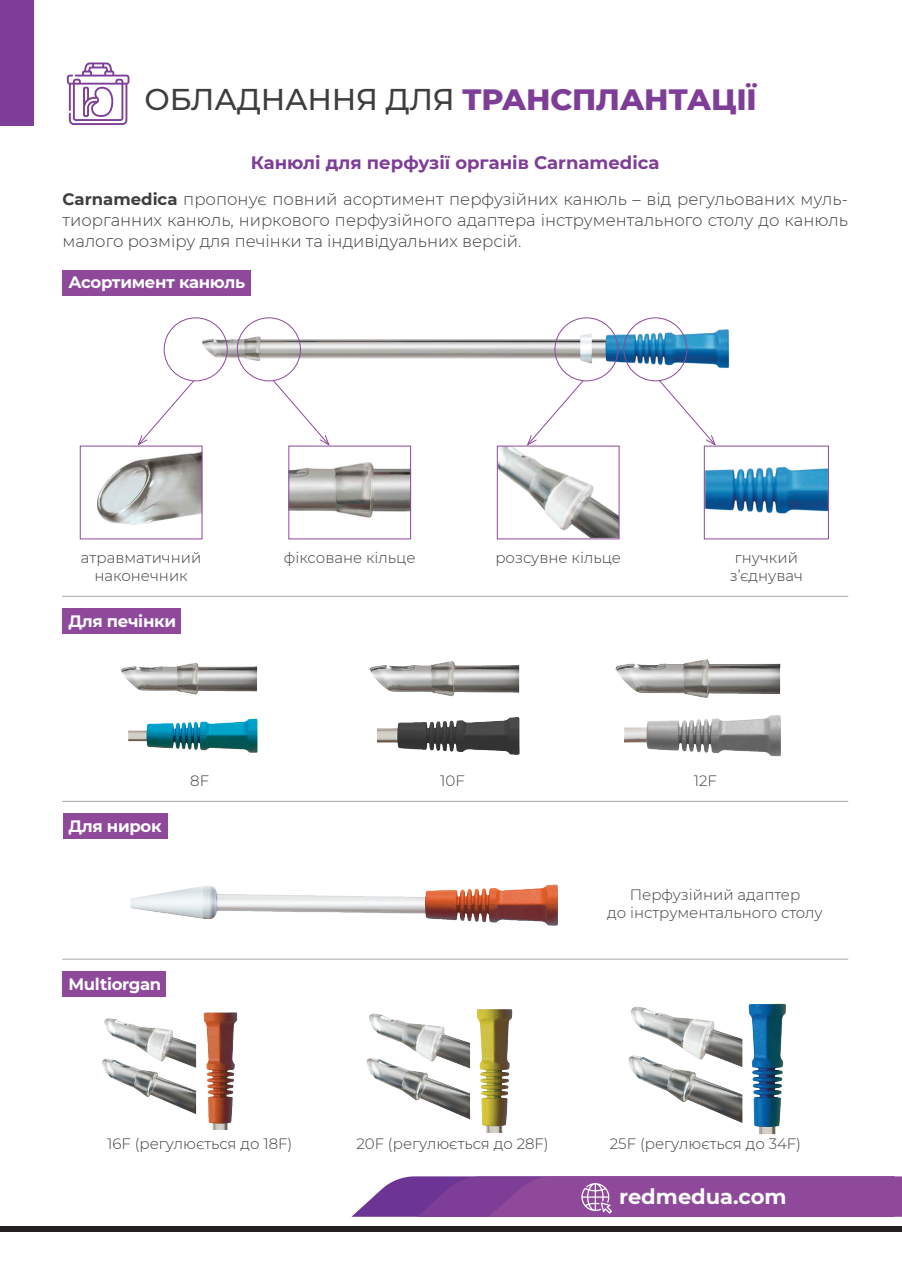
<style>
.page{position:relative;width:902px;height:1280px;background:#fff}
.page>*{position:absolute;margin:0;border:0;box-sizing:border-box;transform-origin:0 0}
.t1{font:800 30px "Montserrat";letter-spacing:-.01em;color:#7e3e98}
.t2{font:700 21px "Montserrat";color:#fff}
.t3{font:700 18px "Montserrat";color:#7e3e98}
.t4{font:300 16.5px/21px "Montserrat";color:#3e3e3f;text-align:justify}
.t5{font:700 16.5px "Montserrat";letter-spacing:-.02em;color:#fff}
.t6{font:300 15px/18px "Montserrat";color:#3e3e3f;text-align:center}
.s1{font-weight:500;color:#3e3e3f}
.s2{font-weight:700}
</style>
<div class="page">
<div style="left:0;top:0;width:34px;height:125px;background:#7e3e98"></div>
<svg style="left:67px;top:63px;width:62px;height:62px"></svg>
<img style="left:79px;top:318px;width:751px;height:222px">
<div style="left:80px;top:446px;width:122px;height:93px;border:1px solid #8e499b"></div>
<div style="left:288px;top:446px;width:123px;height:93px;border:1px solid #8e499b"></div>
<div style="left:497px;top:446px;width:122px;height:93px;border:1px solid #8e499b"></div>
<div style="left:164px;top:317px;width:63px;height:64px;border:1px solid #8e499b;border-radius:50%"></div>
<div style="left:237px;top:317px;width:64px;height:64px;border:1px solid #8e499b;border-radius:50%"></div>
<div style="left:554px;top:317px;width:64px;height:64px;border:1px solid #8e499b;border-radius:50%"></div>
<div style="left:623px;top:317px;width:64px;height:64px;border:1px solid #8e499b;border-radius:50%"></div>
<svg style="left:137px;top:380px;width:58px;height:66px"></svg>
<svg style="left:272px;top:380px;width:58px;height:66px"></svg>
<svg style="left:526px;top:380px;width:58px;height:66px"></svg>
<svg style="left:658px;top:380px;width:58px;height:66px"></svg>
<div style="left:63px;top:270px;width:188px;height:26px;background:#8e499b"></div>
<div style="left:63px;top:608px;width:118px;height:26px;background:#8e499b"></div>
<div style="left:63px;top:813px;width:104px;height:26px;background:#8e499b"></div>
<img style="left:121px;top:659px;width:660px;height:98px">
<img style="left:130px;top:884px;width:428px;height:42px">
<div style="left:0;top:1227px;width:901px;height:5px;background:#231f20"></div>
<svg style="left:351px;top:1176px;width:550px;height:41px;background:#8e509f"></svg>
<hr style="left:62px;top:596px;width:785px;height:1px;background:#a8a9ad">
<hr style="left:62px;top:801px;width:785px;height:1px;background:#a8a9ad">
<img style="left:102px;top:1003px;width:684px;height:131px">
<hr style="left:62px;top:959px;width:785px;height:1px;background:#a8a9ad">
<div style="left:63px;top:971px;width:103px;height:26px;background:#8e499b"></div>
<h1 class="t1" style="left:145px;top:78px;width:613px"><span class="s1">ОБЛАДНАННЯ ДЛЯ</span> ТРАНСПЛАНТАЦІЇ</h1>
<p class="t3" style="left:251px;top:150px;width:410px">Канюлі для перфузії органів Carnamedica</p>
<p class="t4" style="left:63px;top:188px;width:786px"><span class="s2">Carnamedica</span> пропонує повний асортимент перфузійних канюль – від регульованих муль&shy;тиорганних канюль, ниркового перфузійного адаптера інструментального столу до канюль малого розміру для печінки та індивідуальних версій.</p>
<p class="t5" style="left:68px;top:271px;width:178px">Асортимент канюль</p>
<p class="t6" style="left:81px;top:548px;width:122px">атравматичний наконечник</p>
<p class="t6" style="left:284px;top:548px;width:133px">фіксоване кільце</p>
<p class="t6" style="left:495px;top:548px;width:127px">розсувне кільце</p>
<p class="t6" style="left:729px;top:548px;width:75px">гнучкий з’єднувач</p>
<p class="t5" style="left:68px;top:609px;width:109px">Для печінки</p>
<p class="t5" style="left:68px;top:814px;width:95px">Для нирок</p>
<p class="t5" style="left:68px;top:972px;width:94px">Multiorgan</p>
<p class="t6" style="left:190px;top:771px;width:20px">8F</p>
<p class="t6" style="left:440px;top:771px;width:26px">10F</p>
<p class="t6" style="left:693px;top:771px;width:25px">12F</p>
<p class="t6" style="left:607px;top:885px;width:217px">Перфузійний адаптер<br>до інструментального столу</p>
<p class="t6" style="left:107px;top:1134px;width:187px">16F (регулюється до 18F)</p>
<p class="t6" style="left:356px;top:1134px;width:194px">20F (регулюється до 28F)</p>
<p class="t6" style="left:609px;top:1134px;width:193px">25F (регулюється до 34F)</p>
<p class="t2" style="left:619px;top:1181px;width:169px">redmedua.com</p>
</div>
